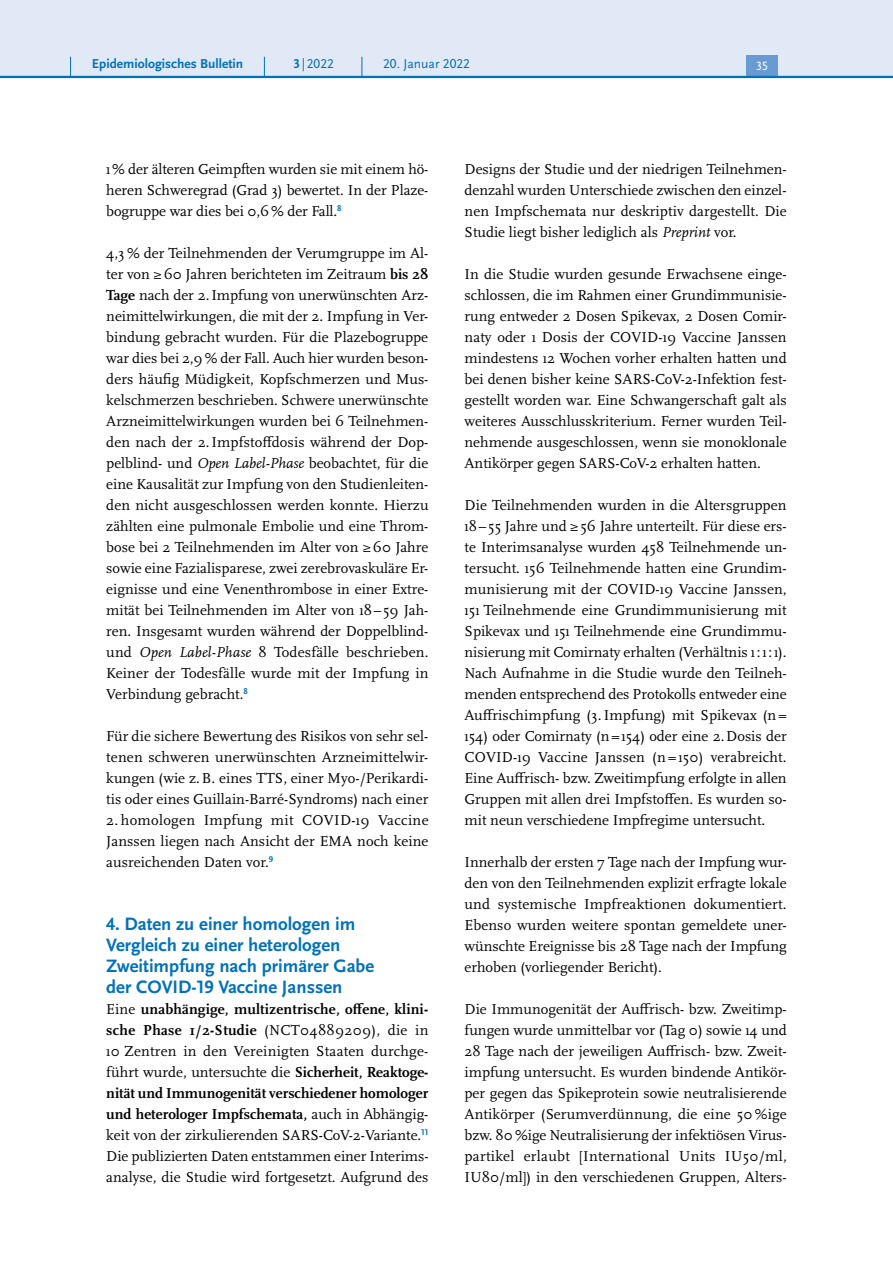
<style>
.page{position:relative;width:893px;height:1263px;background:#fff}
.page>*{position:absolute;margin:0;border:0;box-sizing:border-box;transform-origin:0 0}
.t1{font:700 18.75px/21px "Scala Sans Pro";color:#0072bc}
.P_-_Fließtext{font:15px/21px "Scala Pro";color:#000;text-align:justify}
.t2{font:700 13.5px "Scala Sans Pro";color:#0072bc}
.t3{font:13.5px "Scala Sans Pro";color:#0072bc}
.t4{font:12.45px "Scala Sans Pro";color:#fff}
.s1{font-weight:700}
.s2{font-style:italic}
</style>
<div class="page">
<div style="left:0;top:0;width:893px;height:77px;background:#e1e8f6"></div>
<div style="left:746px;top:55px;width:32px;height:21px;background:#679bd2"></div>
<hr style="left:0;top:76px;width:893px;height:2px;background:#0072bc">
<svg style="left:70px;top:57px;width:1px;height:19px"></svg>
<svg style="left:264px;top:57px;width:1px;height:19px"></svg>
<svg style="left:362px;top:57px;width:1px;height:19px"></svg>
<p class="t2" style="left:92px;top:55px;width:153px">Epidemiologisches Bulletin</p>
<p class="t3" style="left:293px;top:55px;width:42px"><span class="s1">3</span> | 2022</p>
<p class="t3" style="left:383px;top:55px;width:88px">20. Januar 2022</p>
<p class="t4" style="left:756px;top:59px;width:14px">35</p>
<p class="P_-_Fließtext" style="left:106px;top:158px;width:324px">1% der älteren Geimpften wurden sie mit einem hö&shy;heren Schweregrad (Grad 3) bewertet. In der Plaze&shy;bogruppe war dies bei 0,6% der Fall.<sup>8</sup></p>
<p class="P_-_Fließtext" style="left:106px;top:242px;width:324px">4,3 % der Teilnehmenden der Verumgruppe im Al&shy;ter von ≥60 Jahren berichteten im Zeitraum <span class="s1">bis 28<br>Tage</span> nach der 2.Impfung von unerwünschten Arz&shy;neimittelwirkungen, die mit der 2. Impfung in Ver&shy;bindung gebracht wurden. Für die Plazebogruppe war dies bei 2,9 % der Fall. Auch hier wurden beson&shy;ders häufig Müdigkeit, Kopfschmerzen und Mus&shy;kelschmerzen beschrieben. Schwere unerwünschte Arzneimittelwirkungen wurden bei 6 Teilnehmen&shy;den nach der 2.Impfstoffdosis während der Dop&shy;pelblind- und <span class="s2">Open Label-Phase</span> beobachtet, für die eine Kausalität zur Impfung von den Studienleiten&shy;den nicht ausgeschlossen werden konnte. Hierzu zählten eine pulmonale Embolie und eine Throm&shy;bose bei 2 Teilnehmenden im Alter von ≥60 Jahre sowie eine Fazialisparese, zwei zerebrovaskuläre Er&shy;eignisse und eine Venenthrombose in einer Extre&shy;mität bei Teilnehmenden im Alter von 18–59 Jah&shy;ren. Insgesamt wurden während der Doppelblind&shy;und <span class="s2">Open Label-Phase</span> 8 Todesfälle beschrieben.<br>Keiner der Todesfälle wurde mit der Impfung in Verbindung gebracht.<sup>8</sup></p>
<p class="P_-_Fließtext" style="left:106px;top:725px;width:324px">Für die sichere Bewertung des Risikos von sehr sel&shy;tenen schweren unerwünschten Arzneimittelwir&shy;kungen (wie z.B. eines TTS, einer Myo-/Perikardi&shy;tis oder eines Guillain-Barré-Syndroms) nach einer</p>
<p class="P_-_Fließtext" style="left:106px;top:809px;width:324px">2. homologen Impfung mit COVID-19 Vaccine Janssen liegen nach Ansicht der EMA noch keine ausreichenden Daten vor.<sup>9</sup></p>
<h3 class="t1" style="left:106px;top:913px;width:269px">4. Daten zu einer homologen im<br>Vergleich zu einer heterologen<br>Zweitimpfung nach primärer Gabe der COVID-19 Vaccine Janssen</h3>
<p class="P_-_Fließtext" style="left:106px;top:998px;width:324px">Eine <span class="s1">unabhängige, multizentrische, offene, klini&shy;sche Phase 1/2-Studie</span> (NCT04889209), die in 10 Zentren in den Vereinigten Staaten durchge&shy;führt wurde, untersuchte die <span class="s1">Sicherheit, Reaktoge&shy;nität und Immunogenität verschiedener homologer und heterologer Impfschemata,</span> auch in Abhängig&shy;keit von der zirkulierenden SARS-CoV-2-Variante.<sup>11<br></sup>Die publizierten Daten entstammen einer Interims&shy;analyse, die Studie wird fortgesetzt. Aufgrund des</p>
<p class="P_-_Fließtext" style="left:465px;top:158px;width:324px">Designs der Studie und der niedrigen Teilnehmen&shy;denzahl wurden Unterschiede zwischen den einzel&shy;nen Impfschemata nur deskriptiv dargestellt. Die Studie liegt bisher lediglich als <span class="s2">Preprint</span> vor.</p>
<p class="P_-_Fließtext" style="left:465px;top:263px;width:324px">In die Studie wurden gesunde Erwachsene einge&shy;schlossen, die im Rahmen einer Grundimmunisie&shy;rung entweder 2 Dosen Spikevax, 2 Dosen Comir&shy;naty oder 1 Dosis der COVID-19 Vaccine Janssen mindestens 12 Wochen vorher erhalten hatten und bei denen bisher keine SARS-CoV-2-Infektion fest&shy;gestellt worden war. Eine Schwangerschaft galt als weiteres Ausschlusskriterium. Ferner wurden Teil&shy;nehmende ausgeschlossen, wenn sie monoklonale Antikörper gegen SARS-CoV-2 erhalten hatten.</p>
<p class="P_-_Fließtext" style="left:465px;top:494px;width:324px">Die Teilnehmenden wurden in die Altersgruppen 18– 55 Jahre und ≥56 Jahre unterteilt. Für diese ers&shy;te Interimsanalyse wurden 458 Teilnehmende un&shy;tersucht. 156 Teilnehmende hatten eine Grundim&shy;munisierung mit der COVID-19 Vaccine Janssen, 151 Teilnehmende eine Grundimmunisierung mit Spikevax und 151 Teilnehmende eine Grundimmu&shy;nisierung mit Comirnaty erhalten (Verhältnis 1:1:1).<br>Nach Aufnahme in die Studie wurde den Teilneh&shy;menden entsprechend des Protokolls entweder eine Auffrischimpfung (3.Impfung) mit Spikevax (n= 154) oder Comirnaty (n=154) oder eine 2.Dosis der COVID-19 Vaccine Janssen (n = 150) verabreicht.<br>Eine Auffrisch- bzw. Zweitimpfung erfolgte in allen Gruppen mit allen drei Impfstoffen. Es wurden so&shy;mit neun verschiedene Impfregime untersucht.</p>
<p class="P_-_Fließtext" style="left:465px;top:851px;width:324px">Innerhalb der ersten 7 Tage nach der Impfung wur&shy;den von den Teilnehmenden explizit erfragte lokale und systemische Impfreaktionen dokumentiert.<br>Ebenso wurden weitere spontan gemeldete uner&shy;wünschte Ereignisse bis 28 Tage nach der Impfung erhoben (vorliegender Bericht).</p>
<p class="P_-_Fließtext" style="left:465px;top:998px;width:324px">Die Immunogenität der Auffrisch- bzw. Zweitimp&shy;fungen wurde unmittelbar vor (Tag 0) sowie 14 und 28 Tage nach der jeweiligen Auffrisch- bzw. Zweit&shy;impfung untersucht. Es wurden bindende Antikör&shy;per gegen das Spikeprotein sowie neutralisierende Antikörper (Serumverdünnung, die eine 50 %ige bzw. 80 %ige Neutralisierung der infektiösen Virus&shy;partikel erlaubt [International Units IU50/ml, IU80/ml]) in den verschiedenen Gruppen, Alters-</p>
</div>
